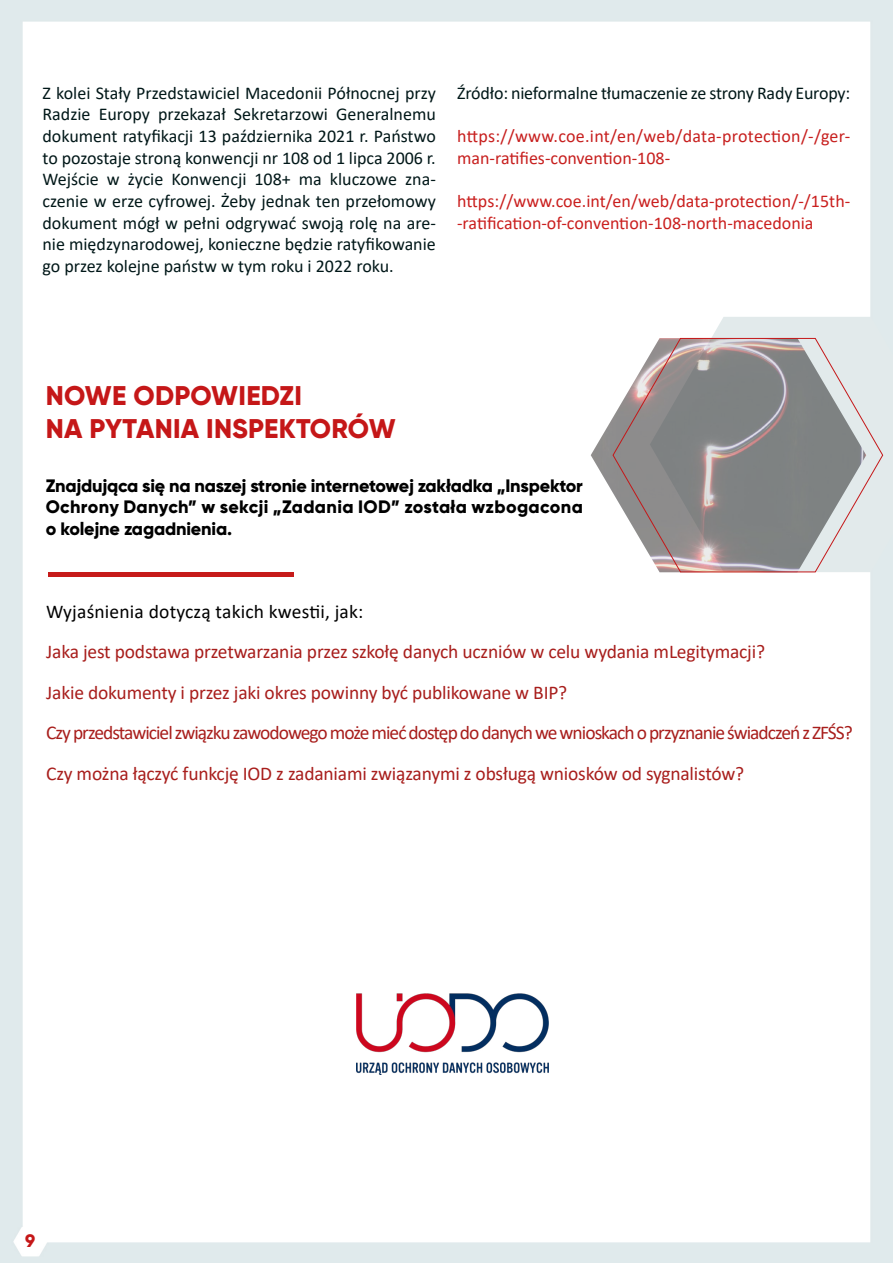
<style>
.page{position:relative;width:893px;height:1263px;background:#fff}
.page>*{position:absolute;margin:0;border:0;box-sizing:border-box;transform-origin:0 0}
.t1{font:800 27px/32.4px "Gilroy";letter-spacing:.01em;color:#c51718}
.t2{font:19.5px/40.5px "Calibri";letter-spacing:-.015em;color:#a81e1c}
.t3{font:19.5px "Calibri";letter-spacing:.01em;color:#000}
.t4{font:18px/21.6px "Calibri";letter-spacing:-.01em;color:#001718;text-align:justify}
.t5{font:800 18px/21.6px "Gilroy";color:#000;text-align:justify}
.t6{font:18px/21.6px "Calibri";color:#ca1f1e}
.t7{font:18px/21.6px "Calibri";letter-spacing:.005em;color:#c71f1e}
.t8{font:800 18px "Gilroy";color:#c51718}
</style>
<div class="page">
<img style="left:0;top:0;width:893px;height:1263px">
<img style="left:357px;top:993px;width:191px;height:81px">
<div style="left:48px;top:572px;width:246px;height:5px;background:#c61b1a"></div>
<svg style="left:650px;top:317px;width:243px;height:255px;fill:#e2eaeb"></svg>
<img style="left:591px;top:338px;width:21px;height:234px">
<svg style="left:612px;top:337px;width:271px;height:236px;background:#a4a2a3"></svg>
<p class="t4" style="left:43px;top:82px;width:395px">Z kolei Stały Przedstawiciel Macedonii Północnej przy Radzie Europy przekazał Sekretarzowi Generalnemu dokument ratyfikacji 13 października 2021 r. Państwo to pozostaje stroną konwencji nr 108 od 1 lipca 2006 r.<br>Wejście w życie Konwencji 108+ ma kluczowe zna&shy;czenie w erze cyfrowej. Żeby jednak ten przełomowy dokument mógł w pełni odgrywać swoją rolę na are&shy;nie międzynarodowej, konieczne będzie ratyfikowanie go przez kolejne państw w tym roku i 2022 roku.</p>
<p class="t4" style="left:457px;top:82px;width:395px">Źródło: nieformalne tłumaczenie ze strony Rady Europy:</p>
<p class="t7" style="left:457px;top:125px;width:395px">https://www.coe.int/en/web/data-protection/-/ger&shy;man-ratifies-convention-108-</p>
<p class="t6" style="left:457px;top:190px;width:395px">https://www.coe.int/en/web/data-protection/-/15th--ratification-of-convention-108-north-macedonia</p>
<h1 class="t1" style="left:46px;top:380px;width:351px">NOWE ODPOWIEDZI<br>NA PYTANIA INSPEKTORÓW</h1>
<p class="t5" style="left:46px;top:475px;width:539px">Znajdująca się na naszej stronie internetowej zakładka „Inspektor Ochrony Danych” w sekcji „Zadania IOD” została wzbogacona o kolejne zagadnienia.</p>
<p class="t3" style="left:46px;top:598px;width:319px">Wyjaśnienia dotyczą takich kwestii, jak:</p>
<p class="t2" style="left:46px;top:631px;width:808px">Jaka jest podstawa przetwarzania przez szkołę danych uczniów w celu wydania mLegitymacji?<br>Jakie dokumenty i przez jaki okres powinny być publikowane w BIP?<br>Czy przedstawiciel związku zawodowego może mieć dostęp do danych we wnioskach o przyznanie świadczeń z ZFŚS?<br>Czy można łączyć funkcję IOD z zadaniami związanymi z obsługą wniosków od sygnalistów?</p>
<p class="t8" style="left:25px;top:1229px;width:12px">9</p>
</div>
